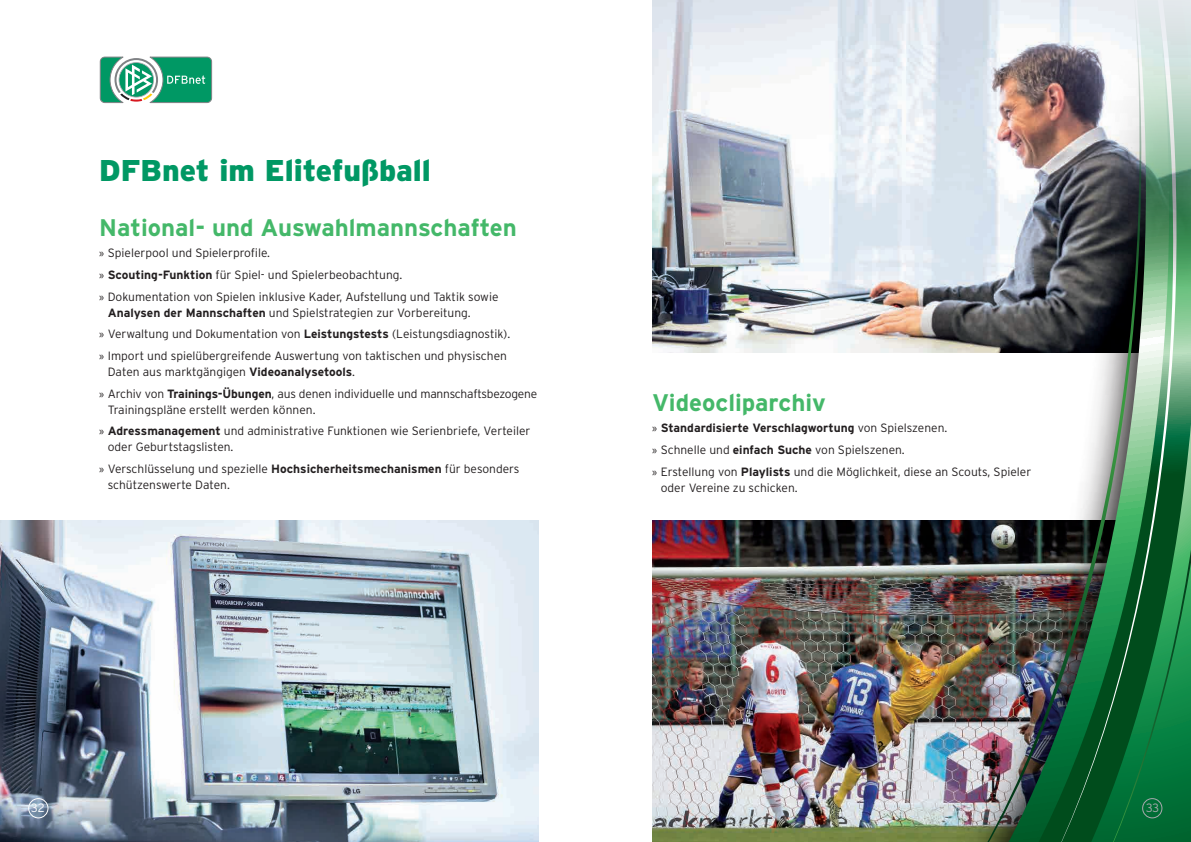
<style>
.page{position:relative;width:1191px;height:842px;background:#fff}
.page>*{position:absolute;margin:0;border:0;box-sizing:border-box;transform-origin:0 0}
.t1{font:900 30px "Interstate";color:#009864}
.t2{font:700 24px "Interstate";color:#44b869}
.t3{font:300 12px/21.7px "Interstate";color:#231f20}
.t4{font:300 12px "Interstate";color:#fff}
.t5{font:300 12px "Interstate";color:#a8a9ad}
.s1{font-family:"Myriad Pro";font-weight:400}
.s2{font-weight:700}
</style>
<div class="page">
<img style="left:652px;top:0;width:255px;height:352px">
<img style="left:652px;top:520px;width:255px;height:322px">
<img style="left:907px;top:0;width:59px;height:842px">
<img style="left:966px;top:0;width:59px;height:842px">
<img style="left:1025px;top:0;width:166px;height:842px">
<img style="left:0;top:520px;width:539px;height:322px">
<div style="left:99px;top:56px;width:114px;height:48px;border:2px solid #fff;border-radius:5px"></div>
<svg style="left:100px;top:56px;width:112px;height:47px"></svg>
<div style="left:28px;top:798px;width:20px;height:20px;border:1px solid #fff;border-radius:50%"></div>
<div style="left:1142px;top:798px;width:20px;height:20px;border:1px solid #a8a9ad;border-radius:50%"></div>
<h1 class="t1" style="left:99px;top:154px;width:333px">DFBnet im Elitefußball</h1>
<h2 class="t2" style="left:99px;top:214px;width:419px">National- und Auswahlmannschaften</h2>
<p class="t3" style="left:99px;top:242px;width:401px"><span class="s1">»</span> Spielerpool und Spielerprofile.<br><span class="s1">»</span> <span class="s2">Scouting-Funktion</span> für Spiel- und Spielerbeobachtung.<br><span class="s1">»</span> Dokumentation von Spielen inklusive Kader, Aufstellung und Taktik sowie</p>
<p class="t3" style="left:99px;top:302px;width:412px;text-indent:9px"><span class="s2">Analysen der Mannschaften</span> und Spielstrategien zur Vorbereitung.<br><span class="s1">»</span> Verwaltung und Dokumentation von <span class="s2">Leistungstests</span> (Leistungsdiagnostik). <span class="s1">»</span> Import und spielübergreifende Auswertung von taktischen und physischen</p>
<p class="t3" style="left:99px;top:361px;width:439px;text-indent:9px">Daten aus marktgängigen <span class="s2">Videoanalysetools</span>.<br><span class="s1">»</span> Archiv von <span class="s2">Trainings-Übungen</span>, aus denen individuelle und mannschaftsbezogene</p>
<p class="t3" style="left:99px;top:399px;width:433px;text-indent:9px">Trainingspläne erstellt werden können.<br><span class="s1">»</span> <span class="s2">Adressmanagement</span> und administrative Funktionen wie Serienbriefe, Verteiler</p>
<p class="t3" style="left:99px;top:436px;width:422px;text-indent:9px">oder Geburtstagslisten.<br><span class="s1">»</span> Verschlüsselung und spezielle <span class="s2">Hochsicherheitsmechanismen</span> für besonders</p>
<p class="t3" style="left:108px;top:474px;width:124px">schützenswerte Daten.</p>
<h2 class="t2" style="left:652px;top:389px;width:175px">Videocliparchiv</h2>
<p class="t3" style="left:652px;top:417px;width:380px"><span class="s1">»</span> <span class="s2">Standardisierte Verschlagwortung</span> von Spielszenen.<br><span class="s1">»</span> Schnelle und <span class="s2">einfach Suche</span> von Spielszenen.<br><span class="s1">»</span> Erstellung von <span class="s2">Playlists</span> und die Möglichkeit, diese an Scouts, Spieler</p>
<p class="t3" style="left:660px;top:476px;width:139px">oder Vereine zu schicken.</p>
<p class="t4" style="left:31px;top:801px;width:16px">32</p>
<p class="t5" style="left:1145px;top:801px;width:15px">33</p>
</div>
